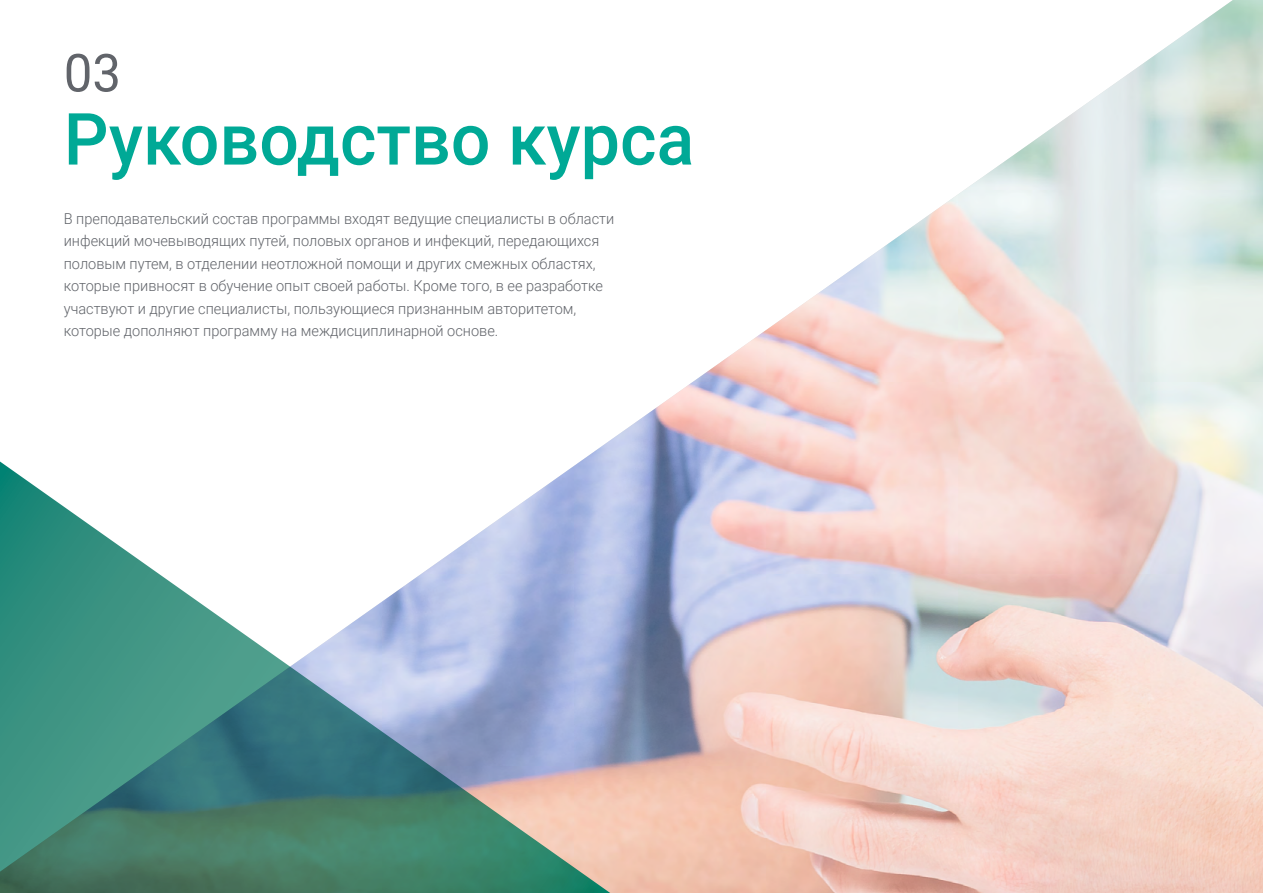
<style>
.page{position:relative;width:1263px;height:893px;background:#fff}
.page>*{position:absolute;margin:0;border:0;box-sizing:border-box;transform-origin:0 0}
.t1{font:500 72px "Roboto";color:#00a996}
.t2{font:52.5px "Roboto";color:#61646a}
.t3{font:300 15px/22.5px "Roboto";color:#61646a}
</style>
<div class="page">
<img style="left:602px;top:0;width:661px;height:893px">
<svg style="left:0;top:446px;width:640px;height:447px"></svg>
<h2 class="t2" style="left:64px;top:36px;width:59px">03</h2>
<h1 class="t1" style="left:64px;top:89px;width:632px">Руководство курса</h1>
<p class="t3" style="left:64px;top:207px;width:552px">В преподавательский состав программы входят ведущие специалисты в области инфекций мочевыводящих путей, половых органов и инфекций, передающихся половым путем, в отделении неотложной помощи и других смежных областях, которые привносят в обучение опыт своей работы. Кроме того, в ее разработке участвуют и другие специалисты, пользующиеся признанным авторитетом, которые дополняют программу на междисциплинарной основе.</p>
</div>
